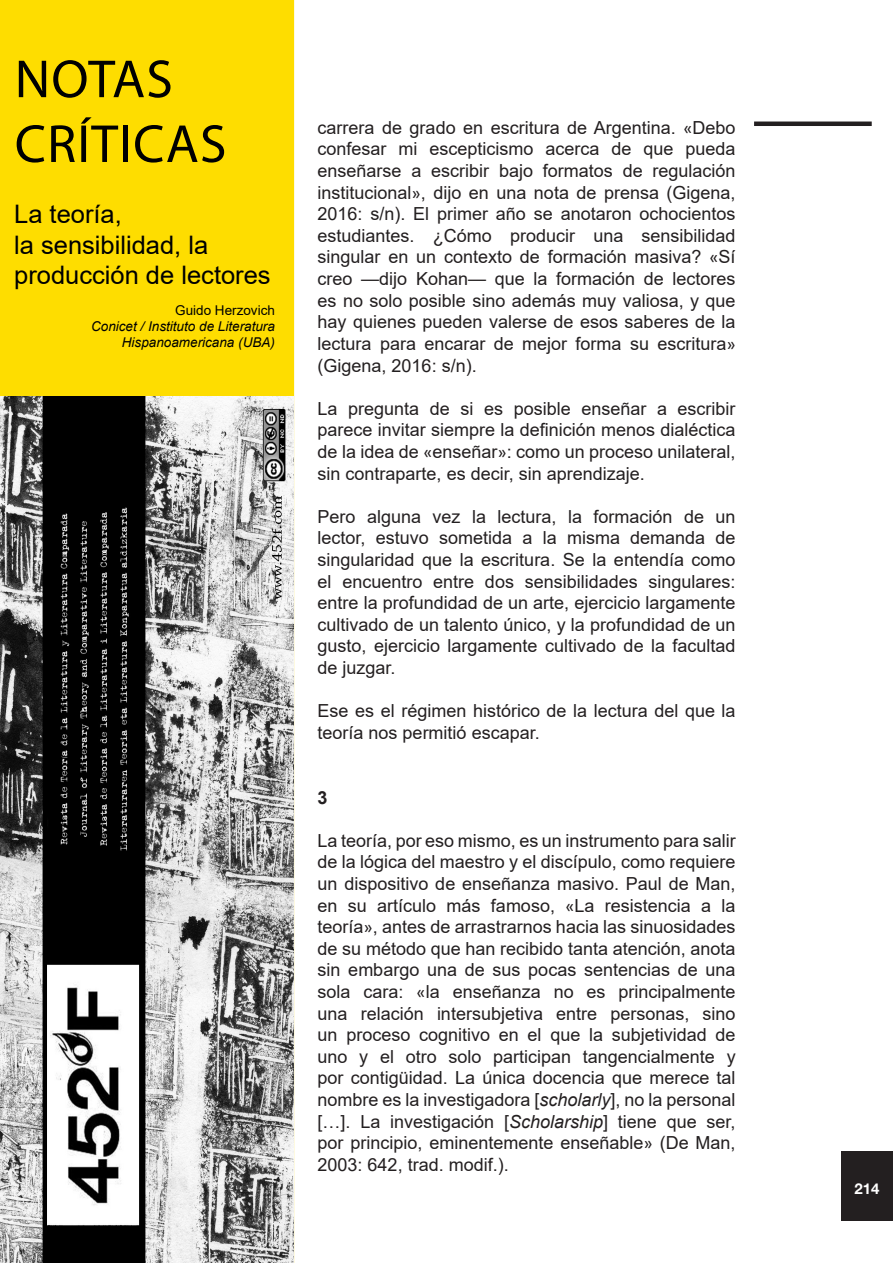
<style>
.page{position:relative;width:893px;height:1263px;background:#fff}
.page>*{position:absolute;margin:0;border:0;box-sizing:border-box;transform-origin:0 0}
.t1{font:54px/64.8px "Myriad Pro";letter-spacing:.02em;color:#000}
.t2{font:25.5px/30.6px "Arial";color:#000}
.t3{font:18px/21.6px "Arial";color:#231f20;text-align:justify}
.t4{font:700 18px "Arial";color:#231f20}
.t5{font:700 15px "Helvetica Neue";color:#fff}
.t6{font:italic 13.5px/16.2px "Arial";color:#000;text-align:right}
.t7{font:13.5px "Arial";color:#000}
.s1{font-family:"Calibri"}
.s2{font-style:italic}
</style>
<div class="page">
<hr style="left:754px;top:122px;width:118px;height:4px;background:#231f20">
<div style="left:841px;top:1151px;width:52px;height:70px;background:#231f20"></div>
<div style="left:0;top:0;width:294px;height:396px;background:#fedd00"></div>
<img style="left:0;top:396px;width:294px;height:867px">
<h1 class="t1" style="left:15px;top:46px;width:213px">NOTAS<br>CRÍTICAS</h1>
<h2 class="t2" style="left:14px;top:199px;width:258px">La teoría,<br>la sensibilidad, la producción de lectores</h2>
<p class="t7" style="left:175px;top:301px;width:101px">Guido Herzovich</p>
<p class="t6" style="left:91px;top:319px;width:185px">Conicet / Instituto de Literatura<br>Hispanoamericana (UBA)</p>
<p class="t3" style="left:318px;top:117px;width:420px">carrera de grado en escritura de Argentina. <span class="s1">«</span>Debo confesar mi escepticismo acerca de que pueda enseñarse a escribir bajo formatos de regulación institucional<span class="s1">»</span>, dijo en una nota de prensa (Gigena, 2016: s/n). El primer año se anotaron ochocientos estudiantes. ¿Cómo producir una sensibilidad singular en un contexto de formación masiva? <span class="s1">«</span>Sí creo —dijo Kohan— que la formación de lectores es no solo posible sino además muy valiosa, y que hay quienes pueden valerse de esos saberes de la lectura para encarar de mejor forma su escritura<span class="s1">» </span>(Gigena, 2016: s/n).</p>
<p class="t3" style="left:318px;top:397px;width:420px">La pregunta de si es posible enseñar a escribir parece invitar siempre la definición menos dialéctica de la idea de <span class="s1">«</span>enseñar<span class="s1">»</span>: como un proceso unilateral, sin contraparte, es decir, sin aprendizaje.</p>
<p class="t3" style="left:318px;top:505px;width:420px">Pero alguna vez la lectura, la formación de un lector, estuvo sometida a la misma demanda de singularidad que la escritura. Se la entendía como el encuentro entre dos sensibilidades singulares: entre la profundidad de un arte, ejercicio largamente cultivado de un talento único, y la profundidad de un gusto, ejercicio largamente cultivado de la facultad de juzgar.</p>
<p class="t3" style="left:318px;top:700px;width:420px">Ese es el régimen histórico de la lectura del que la teoría nos permitió escapar.</p>
<p class="t4" style="left:318px;top:784px;width:12px">3</p>
<p class="t3" style="left:318px;top:829px;width:420px">La teoría, por eso mismo, es un instrumento para salir de la lógica del maestro y el discípulo, como requiere un dispositivo de enseñanza masivo. Paul de Man, en su artículo más famoso, <span class="s1">«</span>La resistencia a la teoría<span class="s1">»</span>, antes de arrastrarnos hacia las sinuosidades de su método que han recibido tanta atención, anota sin embargo una de sus pocas sentencias de una sola cara: <span class="s1">«</span>la enseñanza no es principalmente una relación intersubjetiva entre personas, sino un proceso cognitivo en el que la subjetividad de uno y el otro solo participan tangencialmente y por contigüidad. La única docencia que merece tal nombre es la investigadora [<span class="s2">scholarly</span>], no la personal […]. La investigación [<span class="s2">Scholarship</span>] tiene que ser, por principio, eminentemente enseñable<span class="s1">»</span> (De Man, 2003: 642, trad. modif.).</p>
<p class="t5" style="left:854px;top:1179px;width:27px">214</p>
</div>
